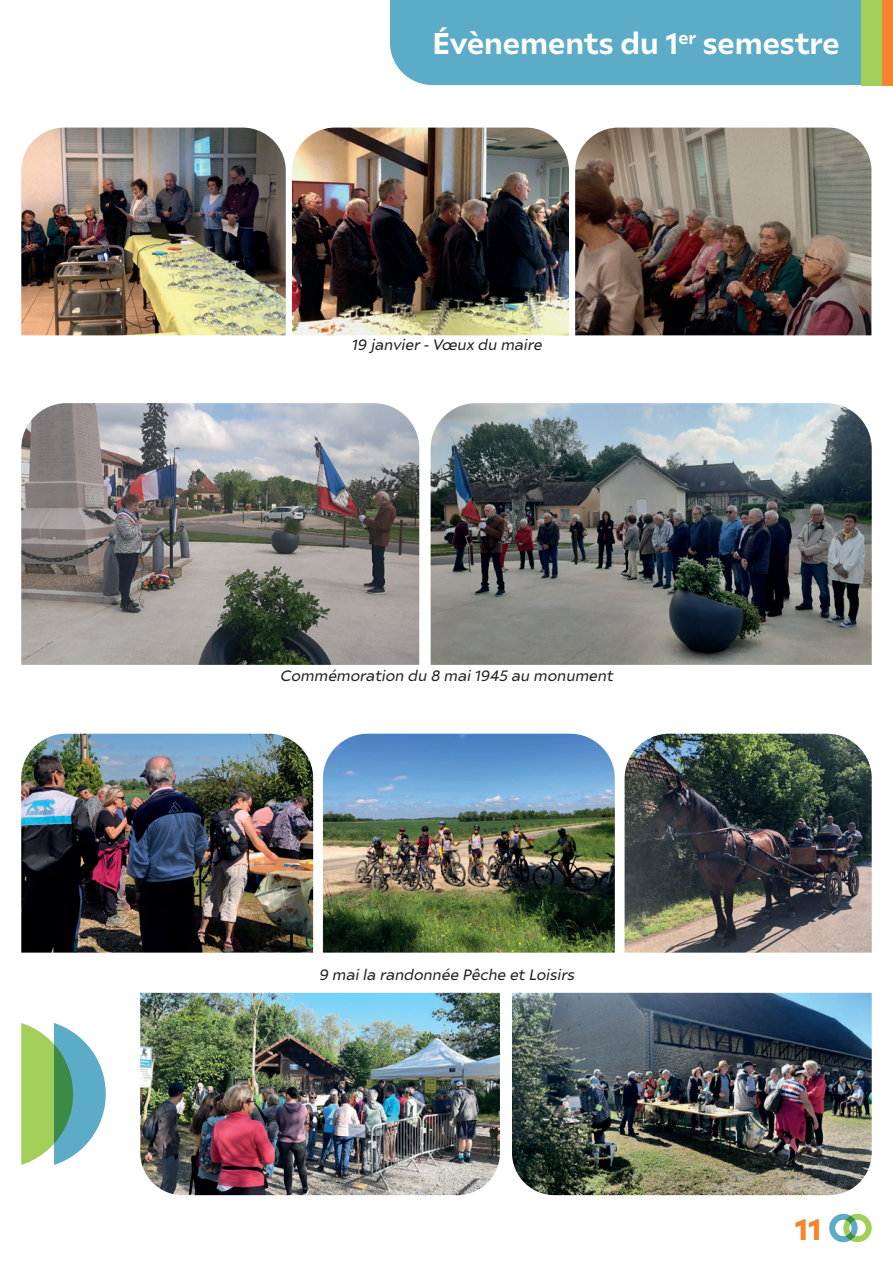
<style>
.page{position:relative;width:893px;height:1263px;background:#fff}
.page>*{position:absolute;margin:0;border:0;box-sizing:border-box;transform-origin:0 0}
.t1{font:700 30px "Ariana Pro";color:#fff}
.t2{font:900 30px "Ariana Pro";color:#f5842d}
.t3{font:italic 15px "Ariana Pro";color:#231f20}
</style>
<div class="page">
<div style="left:829px;top:1214px;width:28px;height:28px;border:6px solid #5dacc7;border-radius:50%"></div>
<div style="left:843px;top:1214px;width:29px;height:28px;border:6px solid #a2cf5a;border-radius:50%"></div>
<svg style="left:21px;top:1023px;width:85px;height:142px"></svg>
<div style="left:390px;top:0;width:471px;height:85px;background:#5dacc7"></div>
<div style="left:861px;top:0;width:21px;height:85px;background:#a2cf5a"></div>
<div style="left:882px;top:0;width:11px;height:85px;background:#f5842d"></div>
<img style="left:21px;top:128px;width:265px;height:207px">
<img style="left:575px;top:128px;width:296px;height:207px">
<img style="left:292px;top:128px;width:277px;height:207px">
<img style="left:21px;top:403px;width:398px;height:262px">
<img style="left:431px;top:403px;width:441px;height:262px">
<img style="left:323px;top:734px;width:292px;height:219px">
<img style="left:21px;top:734px;width:292px;height:219px">
<img style="left:140px;top:993px;width:360px;height:202px">
<img style="left:512px;top:993px;width:360px;height:202px">
<img style="left:625px;top:734px;width:247px;height:219px">
<h1 class="t1" style="left:432px;top:22px;width:409px">Évènements du 1<sup>er</sup> semestre</h1>
<p class="t3" style="left:351px;top:335px;width:192px">19 janvier - Vœux du maire</p>
<p class="t3" style="left:280px;top:665px;width:335px">Commémoration du 8 mai 1945 au monument</p>
<p class="t3" style="left:319px;top:964px;width:257px">9 mai la randonnée Pêche et Loisirs</p>
<h1 class="t2" style="left:795px;top:1207px;width:28px">11</h1>
</div>
